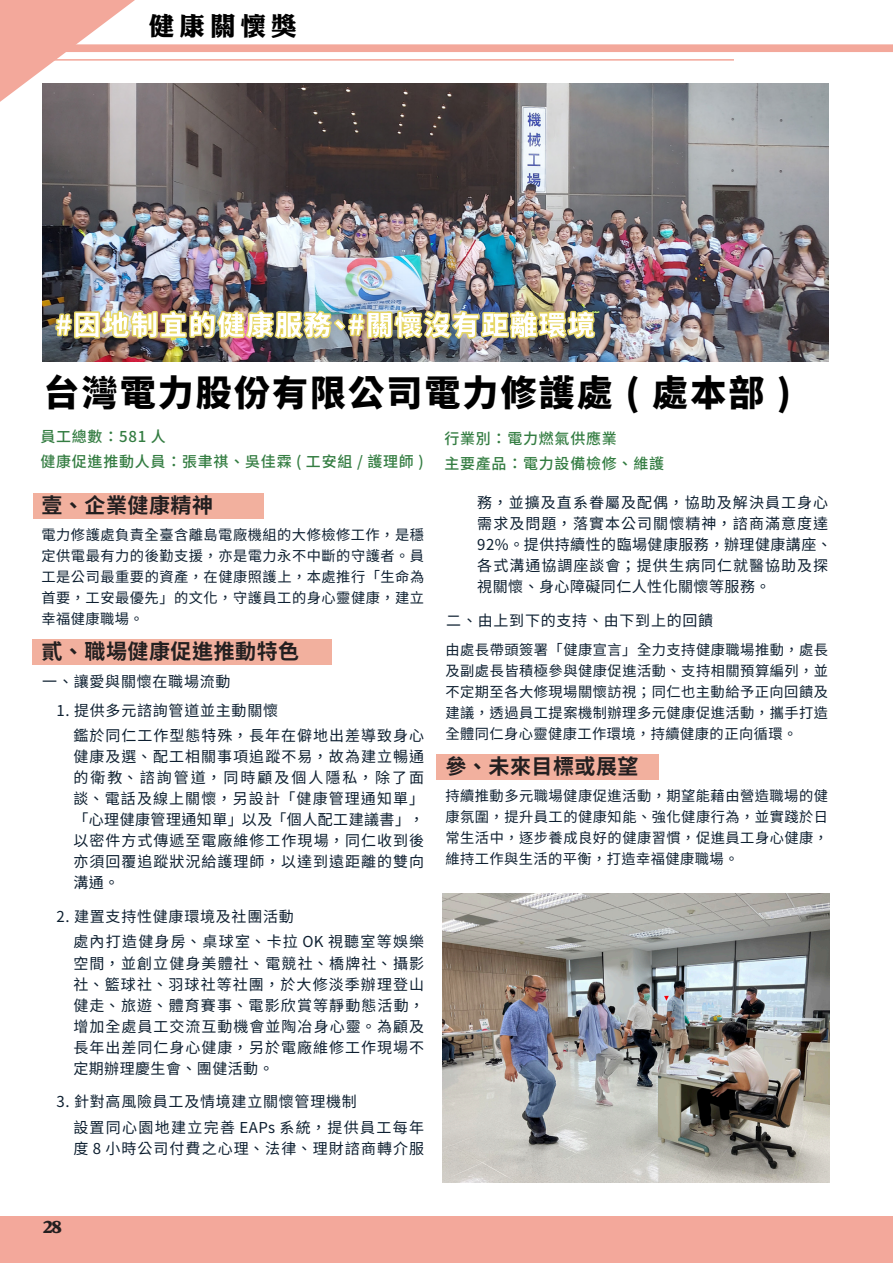
<style>
.page{position:relative;width:893px;height:1263px;background:#fff}
.page>*{position:absolute;margin:0;border:0;box-sizing:border-box;transform-origin:0 0}
.公司名大標{font:200 36px "Source Han Sans TWVF";letter-spacing:.06em;color:#000}
.獎項名大標{font:25.5px "DF Li King Hei Std W8";letter-spacing:.2em;color:#000}
.壹{font:700 21px "Noto Sans CJ Ktc";letter-spacing:.025em;color:#231f20}
.t1{font:18px "DF Li King Hei Std W8";color:#231f20}
.項目內文{font:15px/21px "Noto Sans CJ Ktc";letter-spacing:.07em;color:#0d1f30;text-align:justify}
.公司介紹小綠字{font:500 15px "Noto Sans CJ Ktc";letter-spacing:.05em;color:#347d42}
.獎項分享內文1{font:15px "Noto Sans CJ Ktc";letter-spacing:.05em;color:#0d1f30}
.獎項分享內文一{font:15px "Noto Sans CJ Ktc";letter-spacing:.05em;color:#0d1f30}
.壹之後內文{font:14.25px/21px "Noto Sans CJ Ktc";letter-spacing:.035em;color:#0d1f30;text-align:justify}
</style>
<div class="page">
<div style="left:0;top:1216px;width:893px;height:47px;background:#f3a89b"></div>
<div style="left:0;top:44px;width:893px;height:8px;background:#f3a89b"></div>
<hr style="left:0;top:59px;width:734px;height:2px;background:#f3a89b">
<img style="left:597px;top:83px;width:231px;height:279px">
<div style="left:436px;top:754px;width:223px;height:25px;background:#f2b09e"></div>
<div style="left:33px;top:493px;width:231px;height:26px;background:#f2b09e"></div>
<div style="left:32px;top:640px;width:300px;height:25px;background:#f2b09e"></div>
<img style="left:0;top:0;width:597px;height:362px">
<img style="left:442px;top:893px;width:388px;height:289px">
<p class="獎項名大標" style="left:149px;top:12px;width:149px">健康關懷獎</p>
<p class="公司名大標" style="left:44px;top:373px;width:749px">台灣電力股份有限公司電力修護處 ( 處本部 )</p>
<p class="公司介紹小綠字" style="left:40px;top:428px;width:159px">員工總數：581 人 　</p>
<p class="公司介紹小綠字" style="left:40px;top:453px;width:385px">健康促進推動人員：張聿祺、吳佳霖 ( 工安組 / 護理師 )</p>
<p class="公司介紹小綠字" style="left:444px;top:430px;width:174px">行業別：電力燃氣供應業</p>
<p class="公司介紹小綠字" style="left:444px;top:455px;width:237px">主要產品：電力設備檢修、維護　</p>
<p class="壹" style="left:41px;top:494px;width:173px">壹、企業健康精神</p>
<p class="壹之後內文" style="left:41px;top:525px;width:384px">電力修護處負責全臺含離島電廠機組的大修檢修工作，是穩定供電最有力的後勤支援，亦是電力永不中斷的守護者。員工是公司最重要的資產，在健康照護上，本處推行「生命為首要，工安最優先」的文化，守護員工的身心靈健康，建立幸福健康職場。</p>
<p class="壹" style="left:41px;top:640px;width:259px">貳、職場健康促進推動特色</p>
<p class="獎項分享內文一" style="left:42px;top:673px;width:190px">一、讓愛與關懷在職場流動</p>
<p class="獎項分享內文1" style="left:56px;top:702px;width:223px">1. 提供多元諮詢管道並主動關懷</p>
<p class="項目內文" style="left:73px;top:726px;width:352px">鑑於同仁工作型態特殊，長年在僻地出差導致身心健康及選、配工相關事項追蹤不易，故為建立暢通的衛教、諮詢管道，同時顧及個人隱私，除了面談、電話及線上關懷，另設計「健康管理通知單」「心理健康管理通知單」以及「個人配工建議書」，以密件方式傳遞至電廠維修工作現場，同仁收到後亦須回覆追蹤狀況給護理師，以達到遠距離的雙向溝通。</p>
<p class="獎項分享內文1" style="left:56px;top:908px;width:239px">2. 建置支持性健康環境及社團活動</p>
<p class="項目內文" style="left:73px;top:932px;width:352px">處內打造健身房、桌球室、卡拉 OK 視聽室等娛樂空間，並創立健身美體社、電競社、橋牌社、攝影社、籃球社、羽球社等社團，於大修淡季辦理登山健走、旅遊、體育賽事、電影欣賞等靜動態活動，增加全處員工交流互動機會並陶冶身心靈。為顧及長年出差同仁身心健康，另於電廠維修工作現場不定期辦理慶生會、團健活動。</p>
<p class="獎項分享內文1" style="left:56px;top:1093px;width:302px">3. 針對高風險員工及情境建立關懷管理機制</p>
<p class="項目內文" style="left:73px;top:1117px;width:352px">設置同心園地建立完善 EAPs 系統，提供員工每年度 8 小時公司付費之心理、法律、理財諮商轉介服</p>
<p class="項目內文" style="left:477px;top:492px;width:356px;text-align:left">務，並擴及直系眷屬及配偶，協助及解決員工身心需求及問題，落實本公司關懷精神，諮商滿意度達<br>92%。提供持續性的臨場健康服務，辦理健康講座、各式溝通協調座談會；提供生病同仁就醫協助及探視關懷、身心障礙同仁人性化關懷等服務。</p>
<p class="獎項分享內文一" style="left:446px;top:612px;width:268px">二、由上到下的支持、由下到上的回饋</p>
<p class="壹之後內文" style="left:445px;top:639px;width:384px">由處長帶頭簽署「健康宣言」全力支持健康職場推動，處長及副處長皆積極參與健康促進活動、支持相關預算編列，並不定期至各大修現場關懷訪視；同仁也主動給予正向回饋及建議，透過員工提案機制辦理多元健康促進活動，攜手打造全體同仁身心靈健康工作環境，持續健康的正向循環。</p>
<p class="壹" style="left:445px;top:755px;width:195px">參、未來目標或展望</p>
<p class="壹之後內文" style="left:445px;top:785px;width:384px">持續推動多元職場健康促進活動，期望能藉由營造職場的健康氛圍，提升員工的健康知能、強化健康行為，並實踐於日常生活中，逐步養成良好的健康習慣，促進員工身心健康，維持工作與生活的平衡，打造幸福健康職場。</p>
<p class="t1" style="left:43px;top:1216px;width:21px">28</p>
</div>
